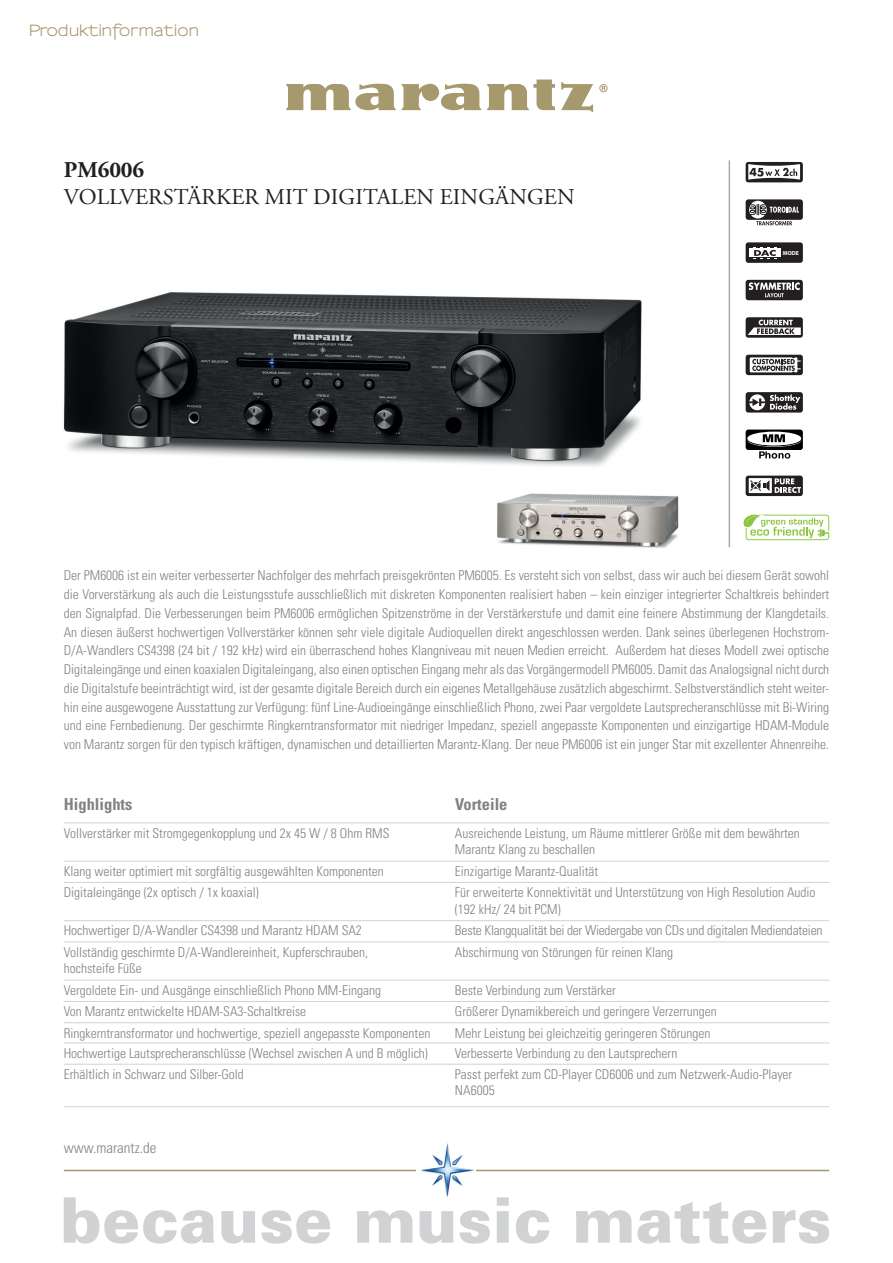
<style>
.page{position:relative;width:893px;height:1263px;background:#fff}
.page>*{position:absolute;margin:0;border:0;box-sizing:border-box;transform-origin:0 0}
.t1{font:22.5px "Adobe Garamond Pro";letter-spacing:.005em;color:#231f20}
.t2{font:700 22.5px "Adobe Garamond Pro";letter-spacing:-.01em;color:#231f20}
.t3{font:700 condensed 16.5px "Univers";color:#808285}
.t4{font:700 15px "Sansumi";letter-spacing:-.01em;color:#a7996e}
.t5{font:300 condensed 15px "Univers";color:#808285}
.t6{font:300 condensed 13.5px/18.8px "Univers";color:#808285}
.t7{font:700 5.7px "Myriad Pro";color:#fff}
</style>
<div class="page">
<hr style="left:64px;top:822px;width:391px;height:1px;background:#d1d2d4">
<hr style="left:455px;top:822px;width:374px;height:1px;background:#d1d2d4">
<hr style="left:64px;top:861px;width:391px;height:1px;background:#d1d2d4">
<hr style="left:455px;top:861px;width:374px;height:1px;background:#d1d2d4">
<hr style="left:64px;top:882px;width:391px;height:1px;background:#d1d2d4">
<hr style="left:455px;top:882px;width:374px;height:1px;background:#d1d2d4">
<hr style="left:64px;top:920px;width:391px;height:1px;background:#d1d2d4">
<hr style="left:455px;top:920px;width:374px;height:1px;background:#d1d2d4">
<hr style="left:64px;top:941px;width:391px;height:1px;background:#d1d2d4">
<hr style="left:455px;top:941px;width:374px;height:1px;background:#d1d2d4">
<hr style="left:64px;top:980px;width:391px;height:1px;background:#d1d2d4">
<hr style="left:455px;top:980px;width:374px;height:1px;background:#d1d2d4">
<hr style="left:64px;top:1001px;width:391px;height:1px;background:#d1d2d4">
<hr style="left:455px;top:1001px;width:374px;height:1px;background:#d1d2d4">
<hr style="left:64px;top:1022px;width:391px;height:1px;background:#d1d2d4">
<hr style="left:455px;top:1022px;width:374px;height:1px;background:#d1d2d4">
<hr style="left:64px;top:1042px;width:391px;height:1px;background:#d1d2d4">
<hr style="left:455px;top:1042px;width:374px;height:1px;background:#d1d2d4">
<hr style="left:64px;top:1064px;width:391px;height:1px;background:#d1d2d4">
<hr style="left:455px;top:1064px;width:374px;height:1px;background:#d1d2d4">
<hr style="left:64px;top:1106px;width:391px;height:1px;background:#d1d2d4">
<hr style="left:455px;top:1106px;width:374px;height:1px;background:#d1d2d4">
<hr style="left:64px;top:1170px;width:765px;height:1px;background:#a7996e">
<div style="left:417px;top:1142px;width:59px;height:55px;background:#fff"></div>
<img style="left:421px;top:1143px;width:53px;height:53px">
<svg style="left:64px;top:1197px;width:150px;height:46px"></svg>
<svg style="left:221px;top:1211px;width:34px;height:32px"></svg>
<svg style="left:261px;top:1210px;width:69px;height:33px"></svg>
<svg style="left:357px;top:1210px;width:55px;height:33px"></svg>
<svg style="left:420px;top:1211px;width:34px;height:32px"></svg>
<svg style="left:460px;top:1210px;width:30px;height:33px"></svg>
<svg style="left:497px;top:1197px;width:12px;height:46px"></svg>
<svg style="left:516px;top:1210px;width:33px;height:33px"></svg>
<svg style="left:576px;top:1210px;width:55px;height:33px"></svg>
<svg style="left:637px;top:1202px;width:129px;height:41px"></svg>
<svg style="left:772px;top:1210px;width:57px;height:33px"></svg>
<svg style="left:402px;top:83px;width:79px;height:27px"></svg>
<svg style="left:487px;top:80px;width:68px;height:30px"></svg>
<svg style="left:561px;top:82px;width:32px;height:30px"></svg>
<svg style="left:286px;top:83px;width:110px;height:27px"></svg>
<svg style="left:599px;top:84px;width:9px;height:8px"></svg>
<hr style="left:729px;top:160px;width:1px;height:387px;background:#a8a9ad">
<div style="left:746px;top:317px;width:57px;height:21px;background:#231f20;border-radius:3px"></div>
<svg style="left:748px;top:320px;width:53px;height:15px"></svg>
<div style="left:746px;top:242px;width:57px;height:21px;background:#231f20;border-radius:3px"></div>
<div style="left:749px;top:249px;width:32px;height:8px;background:#fff"></div>
<svg style="left:753px;top:247px;width:24px;height:12px"></svg>
<div style="left:746px;top:280px;width:57px;height:20px;background:#231f20;border-radius:3px"></div>
<svg style="left:749px;top:282px;width:51px;height:15px"></svg>
<div style="left:746px;top:199px;width:57px;height:21px;background:#231f20;border-radius:3px"></div>
<svg style="left:749px;top:201px;width:18px;height:17px"></svg>
<svg style="left:750px;top:205px;width:49px;height:10px"></svg>
<svg style="left:756px;top:221px;width:36px;height:4px"></svg>
<div style="left:746px;top:355px;width:57px;height:20px;background:linear-gradient(to right,#231f20,#231f20);border-radius:3px"></div>
<svg style="left:750px;top:357px;width:51px;height:15px"></svg>
<svg style="left:746px;top:430px;width:57px;height:20px"></svg>
<svg style="left:747px;top:433px;width:54px;height:14px"></svg>
<div style="left:747px;top:432px;width:54px;height:14px;border:1px solid #000;border-radius:50%"></div>
<div style="left:747px;top:432px;width:54px;height:13px;background:#fff;border-radius:50%"></div>
<svg style="left:763px;top:434px;width:22px;height:8px"></svg>
<svg style="left:759px;top:451px;width:31px;height:8px"></svg>
<div style="left:746px;top:392px;width:57px;height:21px;background:#231f20;border-radius:3px"></div>
<svg style="left:749px;top:394px;width:51px;height:16px"></svg>
<svg style="left:746px;top:476px;width:57px;height:20px"></svg>
<svg style="left:749px;top:478px;width:23px;height:15px"></svg>
<svg style="left:775px;top:478px;width:26px;height:15px"></svg>
<svg style="left:750px;top:480px;width:19px;height:11px"></svg>
<div style="left:746px;top:162px;width:57px;height:20px;background:#231f20;border-radius:3px"></div>
<svg style="left:748px;top:164px;width:52px;height:16px"></svg>
<img style="left:63px;top:292px;width:579px;height:175px">
<svg style="left:743px;top:514px;width:86px;height:26px"></svg>
<img style="left:497px;top:493px;width:182px;height:55px">
<p class="t4" style="left:28px;top:22px;width:172px">Produktinformation</p>
<h1 class="t2" style="left:64px;top:156px;width:82px">PM6006</h1>
<h1 class="t1" style="left:64px;top:183px;width:512px">VOLLVERSTÄRKER MIT DIGITALEN EINGÄNGEN</h1>
<p class="t7" style="left:783px;top:249px;width:18px">MODE</p>
<p class="t6" style="left:64px;top:566px;width:767px;text-align:justify">Der PM6006 ist ein weiter verbesserter Nachfolger des mehrfach preisgekrönten PM6005. Es versteht sich von selbst, dass wir auch bei diesem Gerät sowohl die Vorverstärkung als auch die Leistungsstufe ausschließlich mit diskreten Komponenten realisiert haben – kein einziger integrierter Schaltkreis behindert den Signalpfad. Die Verbesserungen beim PM6006 ermöglichen Spitzenströme in der Verstärkerstufe und damit eine feinere Abstimmung der Klangdetails.<br>An diesen äußerst hochwertigen Vollverstärker können sehr viele digitale Audioquellen direkt angeschlossen werden. Dank seines überlegenen Hochstrom-D/A-Wandlers CS4398 (24 bit / 192 kHz) wird ein überraschend hohes Klangniveau mit neuen Medien erreicht. Außerdem hat dieses Modell zwei optische Digitaleingänge und einen koaxialen Digitaleingang, also einen optischen Eingang mehr als das Vorgängermodell PM6005. Damit das Analogsignal nicht durch die Digitalstufe beeinträchtigt wird, ist der gesamte digitale Bereich durch ein eigenes Metallgehäuse zusätzlich abgeschirmt. Selbstverständlich steht weiter&shy;hin eine ausgewogene Ausstattung zur Verfügung: fünf Line-Audioeingänge einschließlich Phono, zwei Paar vergoldete Lautsprecheranschlüsse mit Bi-Wiring und eine Fernbedienung. Der geschirmte Ringkerntransformator mit niedriger Impedanz, speziell angepasste Komponenten und einzigartige HDAM-Module von Marantz sorgen für den typisch kräftigen, dynamischen und detaillierten Marantz-Klang. Der neue PM6006 ist ein junger Star mit exzellenter Ahnenreihe.</p>
<p class="t3" style="left:64px;top:794px;width:70px">Highlights</p>
<p class="t3" style="left:455px;top:794px;width:54px">Vorteile</p>
<p class="t6" style="left:64px;top:823px;width:327px">Vollverstärker mit Stromgegenkopplung und 2x 45 W / 8 Ohm RMS</p>
<p class="t6" style="left:455px;top:824px;width:346px;line-height:16.5px">Ausreichende Leistung, um Räume mittlerer Größe mit dem bewährten<br>Marantz Klang zu beschallen</p>
<p class="t6" style="left:64px;top:861px;width:322px">Klang weiter optimiert mit sorgfältig ausgewählten Komponenten</p>
<p class="t6" style="left:455px;top:861px;width:145px">Einzigartige Marantz-Qualität</p>
<p class="t6" style="left:64px;top:883px;width:196px">Digitaleingänge (2x optisch / 1x koaxial)</p>
<p class="t6" style="left:455px;top:884px;width:362px;line-height:16.5px">Für erweiterte Konnektivität und Unterstützung von High Resolution Audio (192 kHz/ 24 bit PCM)</p>
<p class="t6" style="left:64px;top:921px;width:300px">Hochwertiger D/A-Wandler CS4398 und Marantz HDAM SA2</p>
<p class="t6" style="left:455px;top:921px;width:369px">Beste Klangqualität bei der Wiedergabe von CDs und digitalen Mediendateien</p>
<p class="t6" style="left:64px;top:943px;width:306px;line-height:16.5px">Vollständig geschirmte D/A-Wandlereinheit, Kupferschrauben, hochsteife Füße</p>
<p class="t6" style="left:455px;top:942px;width:220px">Abschirmung von Störungen für reinen Klang</p>
<p class="t6" style="left:64px;top:981px;width:319px">Vergoldete Ein- und Ausgänge einschließlich Phono MM-Eingang</p>
<p class="t6" style="left:455px;top:981px;width:162px">Beste Verbindung zum Verstärker</p>
<p class="t6" style="left:64px;top:1002px;width:244px">Von Marantz entwickelte HDAM-SA3-Schaltkreise</p>
<p class="t6" style="left:455px;top:1002px;width:263px">Größerer Dynamikbereich und geringere Verzerrungen</p>
<p class="t6" style="left:64px;top:1023px;width:368px">Ringkerntransformator und hochwertige, speziell angepasste Komponenten</p>
<p class="t6" style="left:455px;top:1023px;width:257px">Mehr Leistung bei gleichzeitig geringeren Störungen</p>
<p class="t6" style="left:64px;top:1043px;width:366px">Hochwertige Lautsprecheranschlüsse (Wechsel zwischen A und B möglich)</p>
<p class="t6" style="left:455px;top:1043px;width:224px">Verbesserte Verbindung zu den Lautsprechern</p>
<p class="t6" style="left:64px;top:1065px;width:182px">Erhältlich in Schwarz und Silber-Gold</p>
<p class="t6" style="left:455px;top:1066px;width:339px;line-height:16.5px">Passt perfekt zum CD-Player CD6006 und zum Netzwerk-Audio-Player<br>NA6005</p>
<p class="t5" style="left:64px;top:1139px;width:94px">www.marantz.de</p>
</div>
